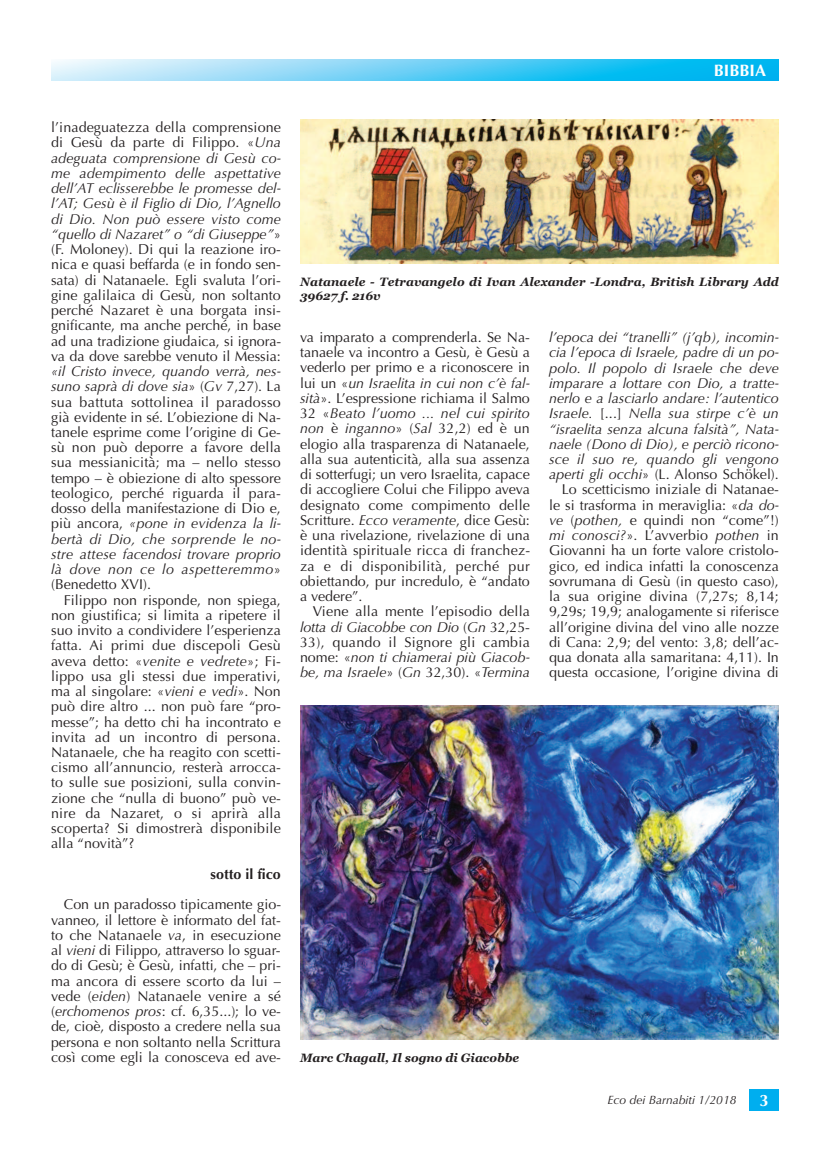
<style>
.page{position:relative;width:830px;height:1149px;background:#fff}
.page>*{position:absolute;margin:0;border:0;box-sizing:border-box;transform-origin:0 0}
.t1{font:700 16.5px "Optima";color:#fff}
.t2{font:14.25px/15.1px "Optima";color:#231f20;text-align:justify}
.t3{font:700 14.25px "Optima";color:#231f20}
.t4{font:italic 700 12px/14.2px "Georgia";letter-spacing:.005em;color:#231f20}
.t5{font:italic 12px "Optima";color:#231f20}
.s1{font-style:italic}
</style>
<div class="page">
<svg style="left:51px;top:60px;width:727px;height:21px;background:#65d0f5"></svg>
<div style="left:748px;top:1089px;width:30px;height:21px;background:#00aeef"></div>
<img style="left:300px;top:119px;width:478px;height:144px">
<img style="left:300px;top:705px;width:478px;height:333px">
<p class="t2" style="left:51px;top:120px;width:232px">l’inadeguatezza della comprensione di Gesù da parte di Filippo. «<span class="s1">Una adeguata comprensione di Gesù co&shy;me adempimento delle aspettative dell’AT eclisserebbe le promesse del&shy;l’AT; Gesù è il Figlio di Dio, l’Agnello di Dio. Non può essere visto come “quello di Nazaret” o “di Giuseppe”</span>» (F. Moloney). Di qui la reazione iro&shy;nica e quasi beffarda (e in fondo sen&shy;sata) di Natanaele. Egli svaluta l’ori&shy;gine galilaica di Gesù, non soltanto perché Nazaret è una borgata insi&shy;gnificante, ma anche perché, in base ad una tradizione giudaica, si ignora&shy;va da dove sarebbe venuto il Messia:</p>
<p class="t2" style="left:51px;top:364px;width:231px"><span class="s1">«il Cristo invece, quando verrà, nes&shy;suno saprà di dove sia</span>» (<span class="s1">Gv</span> 7,27). La sua battuta sottolinea il paradosso già evidente in sé. L’obiezione di Na&shy;tanele esprime come l’origine di Ge&shy;sù non può deporre a favore della sua messianicità; ma – nello stesso tempo – è obiezione di alto spessore teologico, perché riguarda il para&shy;dosso della manifestazione di Dio e, più ancora, <span class="s1">«pone in evidenza la li&shy;bertà di Dio, che sorprende le no&shy;stre attese facendosi trovare proprio là dove non ce lo aspetteremmo</span>» (Benedetto XVI).</p>
<p class="t2" style="left:51px;top:592px;width:231px;text-indent:13px">Filippo non risponde, non spiega, non giustifica; si limita a ripetere il suo invito a condividere l’esperienza fatta. Ai primi due discepoli Gesù aveva detto: «<span class="s1">venite e vedrete</span>»; Fi&shy;lippo usa gli stessi due imperativi, ma al singolare: «<span class="s1">vieni e vedi</span>». Non può dire altro ... non può fare “pro&shy;messe”; ha detto chi ha incontrato e invita ad un incontro di persona.<br>Natanaele, che ha reagito con scetti&shy;cismo all’annuncio, resterà arrocca&shy;to sulle sue posizioni, sulla convin&shy;zione che “nulla di buono” può ve&shy;nire da Nazaret, o si aprirà alla scoperta? Si dimostrerà disponibile alla “novità”?</p>
<p class="t3" style="left:210px;top:865px;width:72px">sotto il fico</p>
<p class="t2" style="left:51px;top:896px;width:231px;text-indent:13px">Con un paradosso tipicamente gio&shy;vanneo, il lettore è informato del fat&shy;to che Natanaele <span class="s1">va</span>, in esecuzione al <span class="s1">vieni</span> di Filippo, attraverso lo sguar&shy;do di Gesù; è Gesù, infatti, che – pri&shy;ma ancora di essere scorto da lui – vede (<span class="s1">eiden</span>) Natanaele venire a sé (<span class="s1">erchomenos pros</span>: cf. 6,35...); lo ve&shy;de, cioè, disposto a credere nella sua persona e non soltanto nella Scrittura così come egli la conosceva ed ave-</p>
<p class="t1" style="left:713px;top:61px;width:54px">BIBBIA</p>
<p class="t4" style="left:300px;top:274px;width:480px">Natanaele - Tetravangelo di Ivan Alexander -Londra, British Library Add<br>39627 f. 216v</p>
<p class="t2" style="left:300px;top:330px;width:231px">va imparato a comprenderla. Se Na&shy;tanaele va incontro a Gesù, è Gesù a vederlo per primo e a riconoscere in lui un «<span class="s1">un Israelita in cui non c’è fal&shy;sità</span>». L’espressione richiama il Salmo 32 «<span class="s1">Beato l’uomo ... nel cui spirito non</span> è <span class="s1">inganno</span>» (<span class="s1">Sal</span> 32,2) ed è un elogio alla trasparenza di Natanaele, alla sua autenticità, alla sua assenza di sotterfugi; un vero Israelita, capace di accogliere Colui che Filippo aveva designato come compimento delle Scritture. <span class="s1">Ecco veramente</span>, dice Gesù: è una rivelazione, rivelazione di una identità spirituale ricca di franchez&shy;za e di disponibilità, perché pur obiettando, pur incredulo, è “andato a vedere”.</p>
<p class="t2" style="left:300px;top:604px;width:231px;text-indent:13px">Viene alla mente l’episodio della <span class="s1">lotta di Giacobbe con Dio</span> (<span class="s1">Gn</span> 32,25- 33), quando il Signore gli cambia nome: «<span class="s1">non ti chiamerai più Giacob&shy;be, ma Israele</span>» (<span class="s1">Gn</span> 32,30). «<span class="s1">Termina</span></p>
<p class="t2" style="left:548px;top:330px;width:231px;text-align:right"><span class="s1">l’epoca dei “tranelli” (j’qb), incomin&shy;cia l’epoca di Israele, padre di un po&shy;polo. Il popolo di Israele che deve imparare a lottare con Dio, a tratte&shy;nerlo e a lasciarlo andare: l’autentico Israele.</span> [...] <span class="s1">Nella sua stirpe c’è un “israelita senza alcuna falsità”, Nata&shy;naele (Dono di Dio), e perciò ricono&shy;sce il suo re, quando gli vengono aperti gli occhi</span>» (L. Alonso Schökel).<br>Lo scetticismo iniziale di Natanae&shy;le si trasforma in meraviglia: «<span class="s1">da do&shy;ve</span> (<span class="s1">pothen,</span> e quindi non “come”!) <span class="s1">mi conosci?</span>». L’avverbio <span class="s1">pothen</span> in Giovanni ha un forte valore cristolo&shy;gico, ed indica infatti la conoscenza sovrumana di Gesù (in questo caso), la sua origine divina (7,27s; 8,14; 9,29s; 19,9; analogamente si riferisce all’origine divina del vino alle nozze di Cana: 2,9; del vento: 3,8; dell’ac&shy;qua donata alla samaritana: 4,11). In questa occasione, l’origine divina di</p>
<p class="t4" style="left:300px;top:1049px;width:221px">Marc Chagall, Il sogno di Giacobbe</p>
<p class="t5" style="left:607px;top:1092px;width:130px">Eco dei Barnabiti 1/2018</p>
<p class="t1" style="left:759px;top:1089px;width:11px">3</p>
</div>
